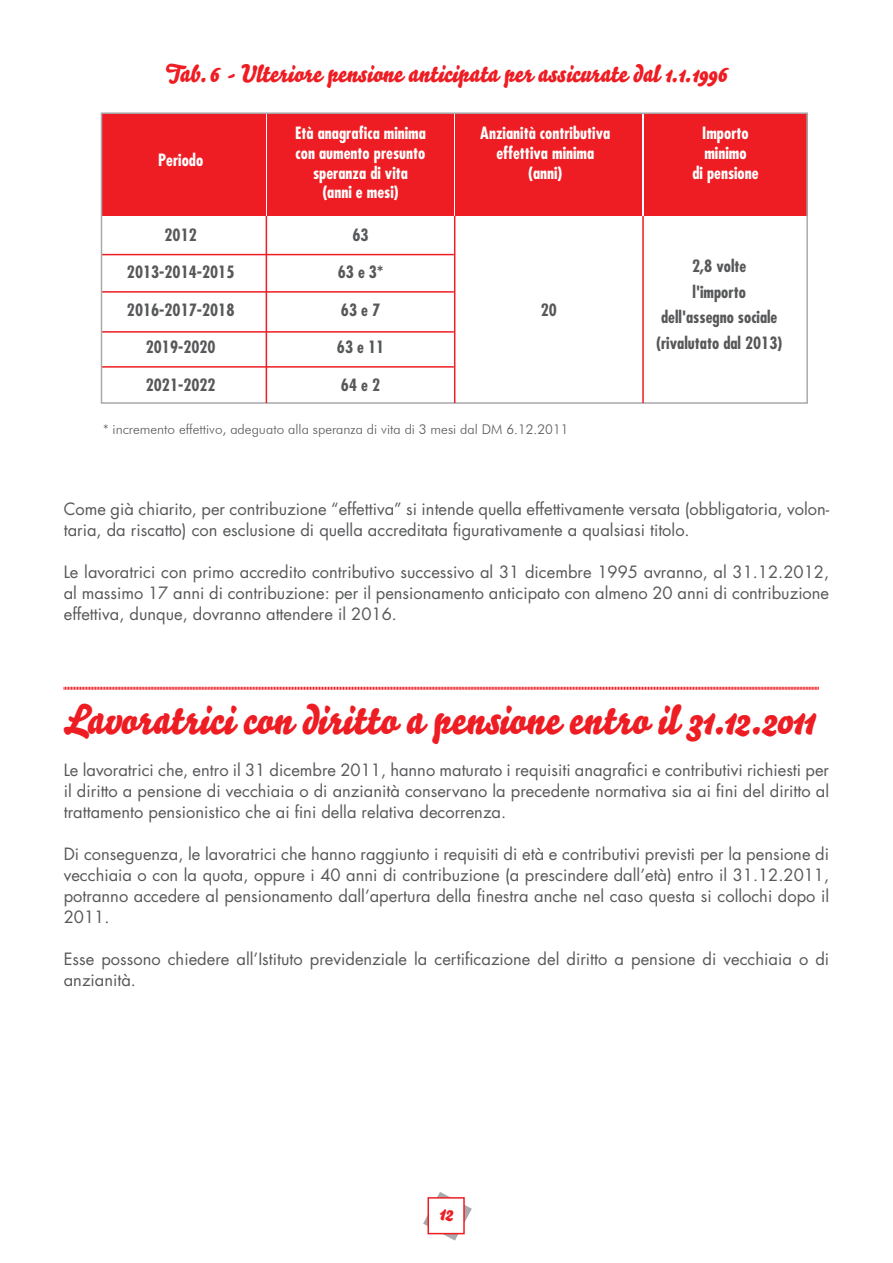
<style>
.page{position:relative;width:893px;height:1263px;background:#fff}
.page>*{position:absolute;margin:0;border:0;box-sizing:border-box;transform-origin:0 0}
.Stile_di_paragrafo_1{font:40.5px "Bello Script";color:#ee1d23}
.Stile_di_paragrafo_1-2{font:24px "Bello Script";color:#ee1d23}
.t1{font:21px "Bello Script";color:#ee1d23}
.Stile_di_paragrafo_1-3{font:16.5px/21px "Futura Std";color:#57585a;text-align:justify}
.t2{font:700 condensed 16.5px/19.8px "Futura Std";color:#fff;text-align:center}
.t3{font:700 condensed 16.5px/25.5px "Futura Std";color:#57585a;text-align:center}
.t4{font:300 13.5px "Futura BT";color:#57585a}
</style>
<div class="page">
<svg style="left:423px;top:1192px;width:49px;height:48px"></svg>
<div style="left:427px;top:1197px;width:38px;height:37px;background:#fff;border:2px solid #ee1d23"></div>
<div style="left:101px;top:114px;width:165px;height:102px;background:#ee1d23"></div>
<div style="left:267px;top:114px;width:187px;height:102px;background:#ee1d23"></div>
<div style="left:455px;top:114px;width:187px;height:102px;background:#ee1d23"></div>
<div style="left:644px;top:114px;width:163px;height:102px;background:#ee1d23"></div>
<hr style="left:101px;top:254px;width:353px;height:1px;background:#ee1d23">
<hr style="left:101px;top:291px;width:353px;height:2px;background:#ee1d23">
<hr style="left:101px;top:331px;width:353px;height:2px;background:#ee1d23">
<hr style="left:101px;top:366px;width:353px;height:2px;background:#ee1d23">
<div style="left:101px;top:112px;width:707px;height:292px;border:2px solid #a8a9ad"></div>
<hr style="left:266px;top:216px;width:1px;height:187px;background:#ee1d23">
<hr style="left:454px;top:216px;width:1px;height:187px;background:#ee1d23">
<hr style="left:642px;top:216px;width:2px;height:187px;background:#ee1d23">
<svg style="left:63px;top:686px;width:756px;height:4px;background:#f68d90"></svg>
<p class="Stile_di_paragrafo_1-2" style="left:166px;top:56px;width:563px">Tab. 6 - Ulteriore pensione anticipata per assicurate dal 1.1.1996</p>
<p class="t2" style="left:158px;top:150px;width:47px">Periodo</p>
<p class="t3" style="left:165px;top:222px;width:34px">2012</p>
<p class="t3" style="left:127px;top:260px;width:109px">2013-2014-2015</p>
<p class="t3" style="left:127px;top:297px;width:109px">2016-2017-2018</p>
<p class="t3" style="left:146px;top:335px;width:71px">2019-2020</p>
<p class="t3" style="left:146px;top:372px;width:71px">2021-2022</p>
<p class="t2" style="left:295px;top:123px;width:132px">Età anagrafica minima con aumento presunto speranza di vita<br>(anni e mesi)</p>
<p class="t2" style="left:480px;top:123px;width:132px">Anzianità contributiva effettiva minima (anni)</p>
<p class="t2" style="left:692px;top:123px;width:68px">Importo minimo<br>di pensione</p>
<p class="t3" style="left:352px;top:222px;width:18px">63</p>
<p class="t3" style="left:338px;top:260px;width:47px">63 e 3*</p>
<p class="t3" style="left:341px;top:297px;width:41px">63 e 7</p>
<p class="t3" style="left:337px;top:335px;width:49px">63 e 11</p>
<p class="t3" style="left:341px;top:372px;width:41px">64 e 2</p>
<p class="t3" style="left:541px;top:297px;width:18px">20</p>
<p class="t3" style="left:656px;top:254px;width:128px">2,8 volte<br>l'importo dell'assegno sociale (rivalutato dal 2013)</p>
<p class="t4" style="left:103px;top:421px;width:467px">* incremento effettivo, adeguato alla speranza di vita di 3 mesi dal DM 6.12.2011</p>
<p class="Stile_di_paragrafo_1-3" style="left:64px;top:499px;width:767px">Come già chiarito, per contribuzione “effettiva” si intende quella effettivamente versata (obbligatoria, volon&shy;taria, da riscatto) con esclusione di quella accreditata figurativamente a qualsiasi titolo.</p>
<p class="Stile_di_paragrafo_1-3" style="left:64px;top:562px;width:767px">Le lavoratrici con primo accredito contributivo successivo al 31 dicembre 1995 avranno, al 31.12.2012, al massimo 17 anni di contribuzione: per il pensionamento anticipato con almeno 20 anni di contribuzione effettiva, dunque, dovranno attendere il 2016.</p>
<p class="Stile_di_paragrafo_1" style="left:64px;top:691px;width:752px">Lavoratrici con diritto a pensione entro il 31.12.2011</p>
<p class="Stile_di_paragrafo_1-3" style="left:64px;top:760px;width:767px">Le lavoratrici che, entro il 31 dicembre 2011, hanno maturato i requisiti anagrafici e contributivi richiesti per il diritto a pensione di vecchiaia o di anzianità conservano la precedente normativa sia ai fini del diritto al trattamento pensionistico che ai fini della relativa decorrenza.</p>
<p class="Stile_di_paragrafo_1-3" style="left:64px;top:844px;width:767px">Di conseguenza, le lavoratrici che hanno raggiunto i requisiti di età e contributivi previsti per la pensione di vecchiaia o con la quota, oppure i 40 anni di contribuzione (a prescindere dall’età) entro il 31.12.2011, potranno accedere al pensionamento dall’apertura della finestra anche nel caso questa si collochi dopo il 2011.</p>
<p class="Stile_di_paragrafo_1-3" style="left:64px;top:949px;width:767px">Esse possono chiedere all’Istituto previdenziale la certificazione del diritto a pensione di vecchiaia o di anzianità.</p>
<p class="t1" style="left:439px;top:1197px;width:16px">12</p>
</div>
